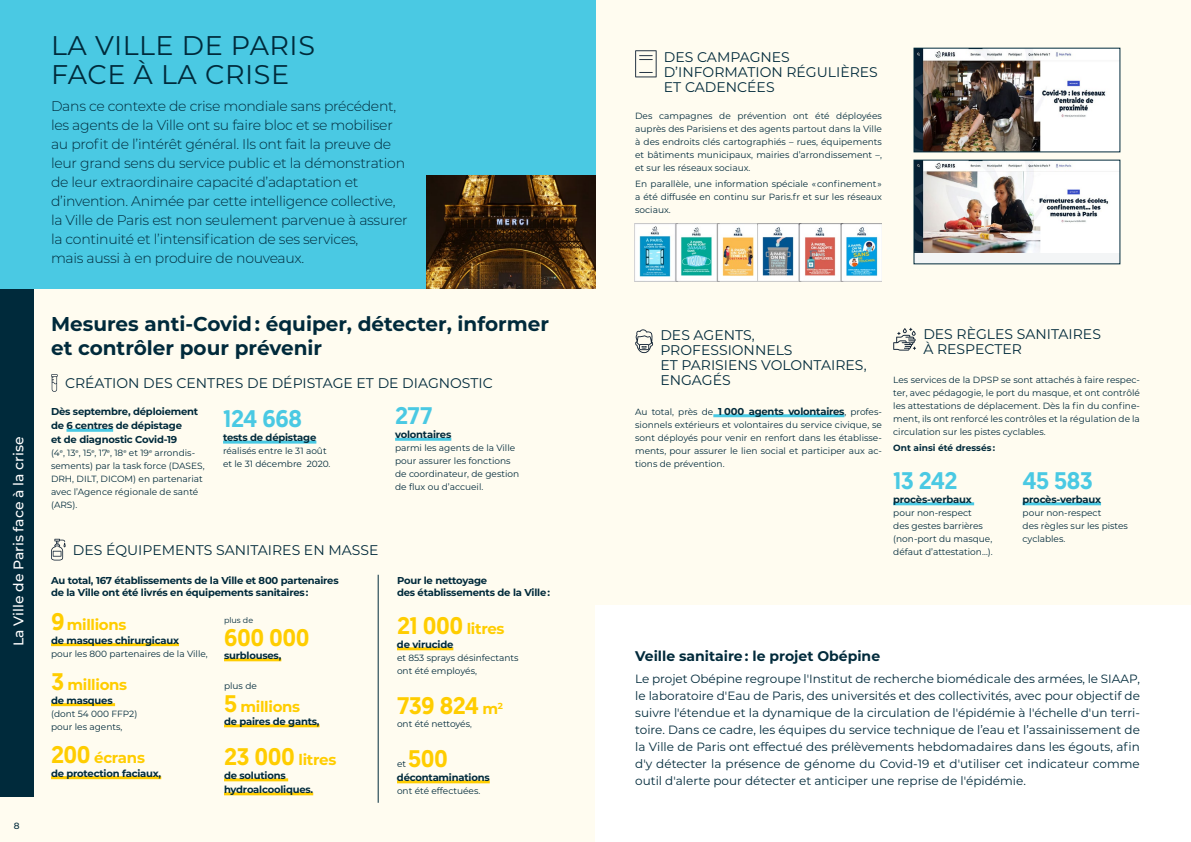
<style>
.page{position:relative;width:1191px;height:842px;background:#fffcf0}
.page>*{position:absolute;margin:0;border:0;box-sizing:border-box;transform-origin:0 0}
.t1{font:27px/29px "Montserrat";letter-spacing:.02em;color:#002a3b}
.t2{font:500 24px "Geomanist";letter-spacing:-.02em;color:#4ac9e3}
.t3{font:500 24px "Geomanist";letter-spacing:-.02em;color:#ffcd00}
.t4{font:700 20px/24px "Montserrat";color:#002a3b}
.t5{font:700 15px "Montserrat";letter-spacing:-.02em;color:#ffcd00}
.t6{font:300 14px/19px "Montserrat";letter-spacing:-.02em;color:#002a3b}
.t7{font:14px/15px "Montserrat";color:#002a3b}
.t8{font:700 14px "Montserrat";color:#002a3b}
.t9{font:500 14px "Montserrat";color:#fff}
.t10{font:12px/17px "Montserrat";color:#002a3b;text-align:justify}
.t11{font:700 10px/14px "Montserrat";letter-spacing:-.02em;color:#002a3b}
.t12{font:9px/13px "Montserrat";color:#002a3b}
.t13{font:700 9px "Montserrat";color:#002a3b}
.t14{font:500 9px "Montserrat";color:#002a3b}
.t15{font:8px "Montserrat";color:#002a3b}
.s1{font-family:"Geomanist";font-weight:500;font-size:24px}
.s2{font-family:"Montserrat";font-weight:700;font-size:15px}
.s3{font-size:8px}
.s4{font-weight:700;font-size:10px}
</style>
<div class="page">
<img style="left:915px;top:50px;width:203px;height:100px">
<div style="left:913px;top:48px;width:207px;height:104px;border:1px solid #002a3b"></div>
<div style="left:914px;top:160px;width:206px;height:104px;background:#f3f5f6"></div>
<img style="left:915px;top:162px;width:203px;height:91px">
<img style="left:634px;top:224px;width:248px;height:58px">
<div style="left:0;top:156px;width:34px;height:641px;background:#002a3b"></div>
<div style="left:0;top:0;width:595px;height:288px;background:#4ac9e3"></div>
<svg style="left:51px;top:374px;width:7px;height:18px"></svg>
<hr style="left:66px;top:429px;width:47px;height:3px;background:#4ac9e3">
<hr style="left:223px;top:441px;width:93px;height:3px;background:#4ac9e3">
<hr style="left:395px;top:438px;width:56px;height:3px;background:#4ac9e3">
<svg style="left:51px;top:539px;width:15px;height:21px"></svg>
<hr style="left:51px;top:643px;width:128px;height:3px;background:#ffcd00">
<hr style="left:51px;top:703px;width:64px;height:3px;background:#ffcd00">
<hr style="left:51px;top:776px;width:110px;height:3px;background:#ffcd00">
<hr style="left:224px;top:658px;width:57px;height:3px;background:#ffcd00">
<hr style="left:224px;top:724px;width:95px;height:3px;background:#ffcd00">
<hr style="left:224px;top:778px;width:64px;height:3px;background:#ffcd00">
<hr style="left:224px;top:792px;width:89px;height:3px;background:#ffcd00">
<hr style="left:397px;top:647px;width:56px;height:3px;background:#ffcd00">
<hr style="left:397px;top:780px;width:93px;height:3px;background:#ffcd00">
<hr style="left:378px;top:575px;width:1px;height:228px;background:#002a3b">
<svg style="left:635px;top:50px;width:21px;height:27px"></svg>
<svg style="left:893px;top:328px;width:23px;height:23px"></svg>
<hr style="left:893px;top:502px;width:81px;height:3px;background:#4ac9e3">
<hr style="left:1022px;top:502px;width:79px;height:3px;background:#4ac9e3">
<svg style="left:635px;top:329px;width:18px;height:24px"></svg>
<hr style="left:713px;top:414px;width:131px;height:3px;background:#4ac9e3">
<div style="left:595px;top:605px;width:596px;height:237px;background:#fff"></div>
<img style="left:427px;top:176px;width:168px;height:112px">
<h3 class="t9" style="left:9px;top:646px;width:211px;rotate:-90deg">La Ville de Paris face à la crise</h3>
<p class="t14" style="left:14px;top:819px;width:7px">8</p>
<h1 class="t1" style="left:51px;top:30px;width:265px">LA VILLE DE PARIS<br>FACE À LA CRISE</h1>
<p class="t6" style="left:51px;top:96px;width:358px">Dans ce contexte de crise mondiale sans précédent, les agents de la Ville ont su faire bloc et se mobiliser au profit de l’intérêt général. Ils ont fait la preuve de leur grand sens du service public et la démonstration de leur extraordinaire capacité d’adaptation et d’invention. Animée par cette intelligence collective, la Ville de Paris est non seulement parvenue à assurer la continuité et l’intensification de ses services,<br>mais aussi à en produire de nouveaux.</p>
<h3 class="t4" style="left:51px;top:311px;width:499px">Mesures anti-Covid : équiper, détecter, informer et contrôler pour prévenir</h3>
<h3 class="t7" style="left:65px;top:375px;width:429px">CRÉATION DES CENTRES DE DÉPISTAGE ET DE DIAGNOSTIC</h3>
<p class="t11" style="left:51px;top:404px;width:149px">Dès septembre, déploiement de 6 centres de dépistage<br>et de diagnostic Covid-19</p>
<p class="t12" style="left:51px;top:446px;width:155px">(4<sup>e</sup>, 13<sup>e</sup>, 15<sup>e</sup>, 17<sup>e</sup>, 18<sup>e</sup> et 19<sup>e</sup> arrondis&shy;sements) par la task force (DASES,<br>DRH, DILT, DICOM) en partenariat avec l’Agence régionale de santé (ARS).</p>
<h2 class="t2" style="left:395px;top:400px;width:39px">277</h2>
<p class="t11" style="left:395px;top:427px;width:58px">volontaires</p>
<p class="t12" style="left:395px;top:441px;width:126px">parmi les agents de la Ville pour assurer les fonctions de coordinateur, de gestion de flux ou d’accueil.</p>
<h2 class="t2" style="left:223px;top:403px;width:80px">124 668</h2>
<p class="t11" style="left:223px;top:430px;width:95px">tests de dépistage</p>
<p class="t12" style="left:223px;top:444px;width:109px">réalisés entre le 31 août et le 31 décembre 2020.</p>
<h3 class="t7" style="left:73px;top:542px;width:307px">DES ÉQUIPEMENTS SANITAIRES EN MASSE</h3>
<p class="t11" style="left:51px;top:574px;width:289px;line-height:12px">Au total, 167 établissements de la Ville et 800 partenaires de la Ville ont été livrés en équipements sanitaires :</p>
<h3 class="t5" style="left:51px;top:613px;width:77px"><span class="s1">9</span> millions</h3>
<p class="t11" style="left:51px;top:633px;width:129px">de masques chirurgicaux</p>
<p class="t12" style="left:51px;top:647px;width:158px">pour les 800 partenaires de la Ville,</p>
<h3 class="t5" style="left:51px;top:673px;width:78px"><span class="s1">3</span> millions</h3>
<p class="t11" style="left:51px;top:693px;width:63px">de masques</p>
<p class="t12" style="left:51px;top:707px;width:88px">(dont 54 000 FFP2) pour les agents,</p>
<h3 class="t5" style="left:51px;top:746px;width:95px"><span class="s1">200</span> écrans</h3>
<p class="t11" style="left:51px;top:766px;width:112px">de protection faciaux,</p>
<p class="t15" style="left:224px;top:614px;width:31px">plus de</p>
<h2 class="t3" style="left:224px;top:621px;width:87px">600 000</h2>
<p class="t11" style="left:224px;top:648px;width:59px">surblouses,</p>
<p class="t12" style="left:224px;top:679px;width:34px">plus de</p>
<h3 class="t5" style="left:224px;top:696px;width:78px"><span class="s1">5</span> millions</h3>
<p class="t11" style="left:224px;top:714px;width:97px">de paires de gants,</p>
<h3 class="t5" style="left:224px;top:749px;width:114px"><span class="s1">23 000</span> litres</h3>
<p class="t11" style="left:224px;top:768px;width:91px">de solutions hydroalcooliques.</p>
<p class="t11" style="left:397px;top:574px;width:154px;line-height:12px">Pour le nettoyage<br>des établissements de la Ville :</p>
<h3 class="t5" style="left:397px;top:618px;width:109px"><span class="s1">21 000</span> litres</h3>
<p class="t11" style="left:397px;top:637px;width:58px">de virucide</p>
<p class="t12" style="left:397px;top:651px;width:123px">et 853 sprays désinfectants ont été employés,</p>
<h2 class="t3" style="left:397px;top:689px;width:107px">739 824 <span class="s2">m</span><sup>2</sup></h2>
<p class="t12" style="left:397px;top:717px;width:76px">ont été nettoyés<span class="s3">,</span></p>
<p class="t12" style="left:397px;top:757px;width:11px">et</p>
<h2 class="t3" style="left:408px;top:742px;width:41px">500</h2>
<p class="t11" style="left:397px;top:770px;width:94px">décontaminations</p>
<p class="t12" style="left:397px;top:784px;width:85px">ont été effectuées.</p>
<h3 class="t7" style="left:664px;top:49px;width:215px">DES CAMPAGNES<br>D’INFORMATION RÉGULIÈRES<br>ET CADENCÉES</h3>
<p class="t12" style="left:635px;top:109px;width:248px;text-align:justify">Des campagnes de prévention ont été déployées auprès des Parisiens et des agents partout dans la Ville à des endroits clés cartographiés – rues, équipements et bâtiments municipaux, mairies d’arrondissement –, et sur les réseaux sociaux.</p>
<p class="t12" style="left:635px;top:177px;width:248px;text-align:justify">En parallèle, une information spéciale « confinement » a été diffusée en continu sur Paris.fr et sur les réseaux sociaux.</p>
<h3 class="t7" style="left:660px;top:327px;width:208px">DES AGENTS,<br>PROFESSIONNELS<br>ET PARISIENS VOLONTAIRES,<br>ENGAGÉS</h3>
<p class="t12" style="left:635px;top:405px;width:248px;text-align:justify">Au total, près de <span class="s4">1 000 agents volontaires</span>, profes&shy;sionnels extérieurs et volontaires du service civique, se sont déployés pour venir en renfort dans les établisse&shy;ments, pour assurer le lien social et participer aux ac&shy;tions de prévention.</p>
<h3 class="t7" style="left:923px;top:326px;width:179px">DES RÈGLES SANITAIRES<br>À RESPECTER</h3>
<p class="t12" style="left:893px;top:373px;width:248px;text-align:justify">Les services de la DPSP se sont attachés à faire respec&shy;ter, avec pédagogie, le port du masque, et ont contrôlé les attestations de déplacement. Dès la fin du confine&shy;ment, ils ont renforcé les contrôles et la régulation de la circulation sur les pistes cyclables.</p>
<p class="t13" style="left:893px;top:441px;width:103px">Ont ainsi été dressés :</p>
<h2 class="t2" style="left:893px;top:464px;width:66px">13 242</h2>
<p class="t11" style="left:893px;top:492px;width:80px">procès-verbaux</p>
<p class="t12" style="left:893px;top:506px;width:101px">pour non-respect<br>des gestes barrières (non-port du masque, défaut d’attestation…).</p>
<h2 class="t2" style="left:1022px;top:464px;width:72px">45 583</h2>
<p class="t11" style="left:1022px;top:492px;width:80px">procès-verbaux</p>
<p class="t12" style="left:1022px;top:506px;width:107px">pour non-respect<br>des règles sur les pistes cyclables.</p>
<h3 class="t8" style="left:635px;top:645px;width:246px">Veille sanitaire : le projet Obépine</h3>
<p class="t10" style="left:635px;top:670px;width:506px">Le projet Obépine regroupe l'Institut de recherche biomédicale des armées, le SIAAP, le laboratoire d'Eau de Paris, des universités et des collectivités, avec pour objectif de suivre l'étendue et la dynamique de la circulation de l'épidémie à l'échelle d'un terri&shy;toire. Dans ce cadre, les équipes du service technique de l’eau et l’assainissement de la Ville de Paris ont effectué des prélèvements hebdomadaires dans les égouts, afin d'y détecter la présence de génome du Covid-19 et d'utiliser cet indicateur comme outil d'alerte pour détecter et anticiper une reprise de l'épidémie.</p>
</div>
